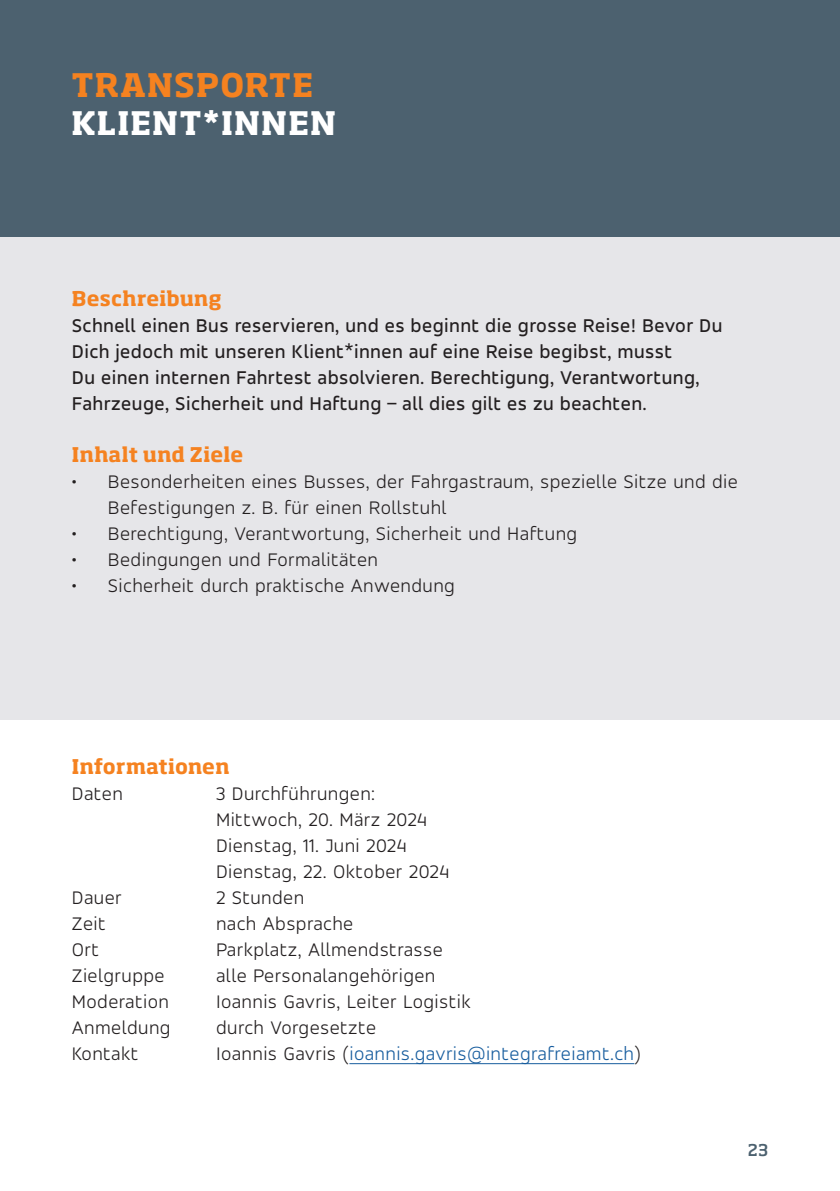
<style>
.page{position:relative;width:840px;height:1191px;background:#fff}
.page>*{position:absolute;margin:0;border:0;box-sizing:border-box;transform-origin:0 0}
.t1{font:700 32px "Soho Pro";letter-spacing:.035em;color:#fff}
.t2{font:700 32px "Soho Pro";letter-spacing:.035em;color:#f58220}
.t3{font:300 20px/26px "Accord";letter-spacing:.02em;color:#231f20}
.t4{font:500 20px/26px "Accord";letter-spacing:.02em;color:#231f20}
.t5{font:300 20px "Accord";letter-spacing:.02em;color:#175d9e}
.t6{font:700 20px "Soho Pro";letter-spacing:.015em;color:#f58220}
.t7{font:500 16px "Soho Pro";color:#4c616f}
.s1{color:#231f20}
</style>
<div class="page">
<div style="left:0;top:0;width:839px;height:238px;background:#4c616f"></div>
<div style="left:0;top:237px;width:839px;height:482px;background:#e6e6e9"></div>
<hr style="left:349px;top:1063px;width:285px;height:1px;background:#175d9e">
<h1 class="t2" style="left:71px;top:62px;width:243px">TRANSPORTE</h1>
<h1 class="t1" style="left:71px;top:100px;width:266px">KLIENT*INNEN</h1>
<p class="t6" style="left:72px;top:284px;width:151px">Beschreibung</p>
<p class="t4" style="left:72px;top:312px;width:651px">Schnell einen Bus reservieren, und es beginnt die grosse Reise! Bevor Du Dich jedoch mit unseren Klient*innen auf eine Reise begibst, musst<br>Du einen internen Fahrtest absolvieren. Berechtigung, Verantwortung, Fahrzeuge, Sicherheit und Haftung – all dies gilt es zu beachten.</p>
<p class="t6" style="left:72px;top:440px;width:173px">Inhalt und Ziele</p>
<p class="t3" style="left:108px;top:468px;width:631px;text-indent:-36px">• Besonderheiten eines Busses, der Fahrgastraum, spezielle Sitze und die<br>Befestigungen z. B. für einen Rollstuhl</p>
<p class="t3" style="left:72px;top:520px;width:506px">• Berechtigung, Verantwortung, Sicherheit und Haftung</p>
<p class="t3" style="left:72px;top:546px;width:307px">• Bedingungen und Formalitäten</p>
<p class="t3" style="left:72px;top:572px;width:384px">• Sicherheit durch praktische Anwendung</p>
<p class="t6" style="left:72px;top:752px;width:159px">Informationen</p>
<p class="t3" style="left:72px;top:780px;width:52px">Daten</p>
<p class="t3" style="left:216px;top:780px;width:234px">3 Durchführungen:<br>Mittwoch, 20. März 2024<br>Dienstag, 11. Juni 2024<br>Dienstag, 22. Oktober 2024</p>
<p class="t3" style="left:72px;top:884px;width:51px">Dauer</p>
<p class="t3" style="left:216px;top:884px;width:90px">2 Stunden</p>
<p class="t3" style="left:72px;top:910px;width:35px">Zeit</p>
<p class="t3" style="left:216px;top:910px;width:139px">nach Absprache</p>
<p class="t3" style="left:72px;top:936px;width:29px">Ort</p>
<p class="t3" style="left:216px;top:936px;width:228px">Parkplatz, Allmendstrasse</p>
<p class="t3" style="left:72px;top:962px;width:94px">Zielgruppe</p>
<p class="t3" style="left:216px;top:962px;width:221px">alle Personalangehörigen</p>
<p class="t3" style="left:72px;top:988px;width:98px">Moderation</p>
<p class="t3" style="left:216px;top:988px;width:256px">Ioannis Gavris, Leiter Logistik</p>
<p class="t3" style="left:72px;top:1014px;width:100px">Anmeldung</p>
<p class="t3" style="left:216px;top:1014px;width:162px">durch Vorgesetzte</p>
<p class="t3" style="left:72px;top:1040px;width:68px">Kontakt</p>
<p class="t5" style="left:216px;top:1041px;width:426px"><span class="s1">Ioannis Gavris (</span>ioannis.gavris@integrafreiamt.ch<span class="s1">)</span></p>
<p class="t7" style="left:747px;top:1138px;width:22px">23</p>
</div>
